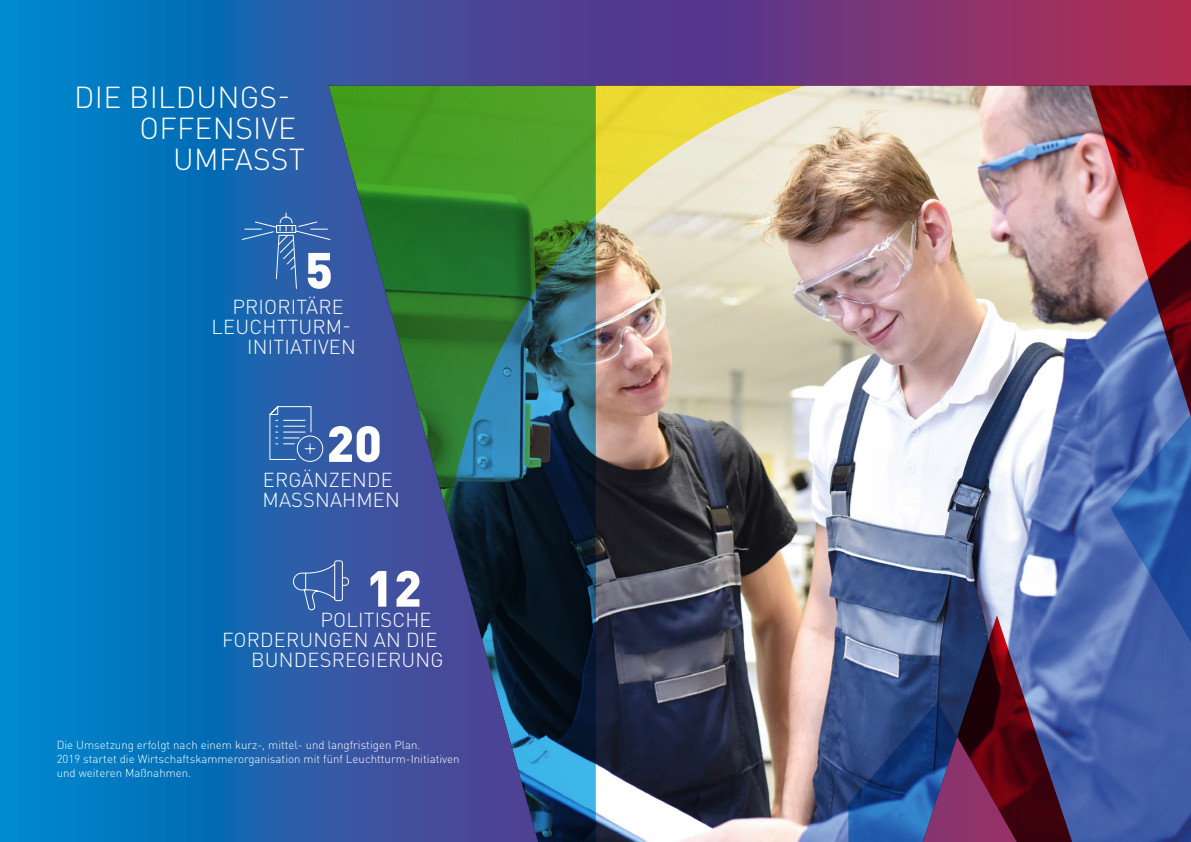
<style>
.page{position:relative;width:1191px;height:842px;background:#fff}
.page>*{position:absolute;margin:0;border:0;box-sizing:border-box;transform-origin:0 0}
.t1{font:900 50px "DIN Pro";color:#fff}
.t2{font:300 30px "DIN Pro";letter-spacing:.01em;color:#fff}
.t3{font:300 20px/20px "DIN Pro";letter-spacing:.01em;color:#fff}
.t4{font:300 11.5px/14px "DIN Pro";color:#fff}
</style>
<div class="page">
<img style="left:0;top:0;width:1191px;height:842px">
<div style="left:297px;top:435px;width:26px;height:27px;border:1px solid #fff;border-radius:50%"></div>
<svg style="left:267px;top:404px;width:48px;height:56px;background:#4372b4"></svg>
<svg style="left:292px;top:560px;width:57px;height:51px;background:#4469ae"></svg>
<svg style="left:241px;top:213px;width:90px;height:76px;background:#3469af"></svg>
<h2 class="t2" style="left:74px;top:77px;width:217px">DIE BILDUNGS-</h2>
<h2 class="t2" style="left:140px;top:108px;width:158px">OFFENSIVE</h2>
<h2 class="t2" style="left:173px;top:139px;width:133px">UMFASST</h2>
<h1 class="t1" style="left:305px;top:236px;width:29px">5</h1>
<h3 class="t3" style="left:232px;top:295px;width:113px">PRIORITÄRE</h3>
<h3 class="t3" style="left:212px;top:315px;width:141px">LEUCHTTURM-</h3>
<h3 class="t3" style="left:247px;top:335px;width:110px">INITIATIVEN</h3>
<h1 class="t1" style="left:326px;top:410px;width:57px">20</h1>
<h3 class="t3" style="left:262px;top:469px;width:139px">ERGÄNZENDE<br>MASSNAHMEN</h3>
<h1 class="t1" style="left:366px;top:554px;width:57px">12</h1>
<h3 class="t3" style="left:320px;top:609px;width:113px">POLITISCHE</h3>
<h3 class="t3" style="left:222px;top:629px;width:217px">FORDERUNGEN AN DIE</h3>
<h3 class="t3" style="left:251px;top:649px;width:194px">BUNDESREGIERUNG</h3>
<p class="t4" style="left:57px;top:737px;width:404px">Die Umsetzung erfolgt nach einem kurz-, mittel- und langfristigen Plan.<br>2019 startet die Wirtschaftskammerorganisation mit fünf Leuchtturm-Initiativen und weiteren Maßnahmen.</p>
</div>
